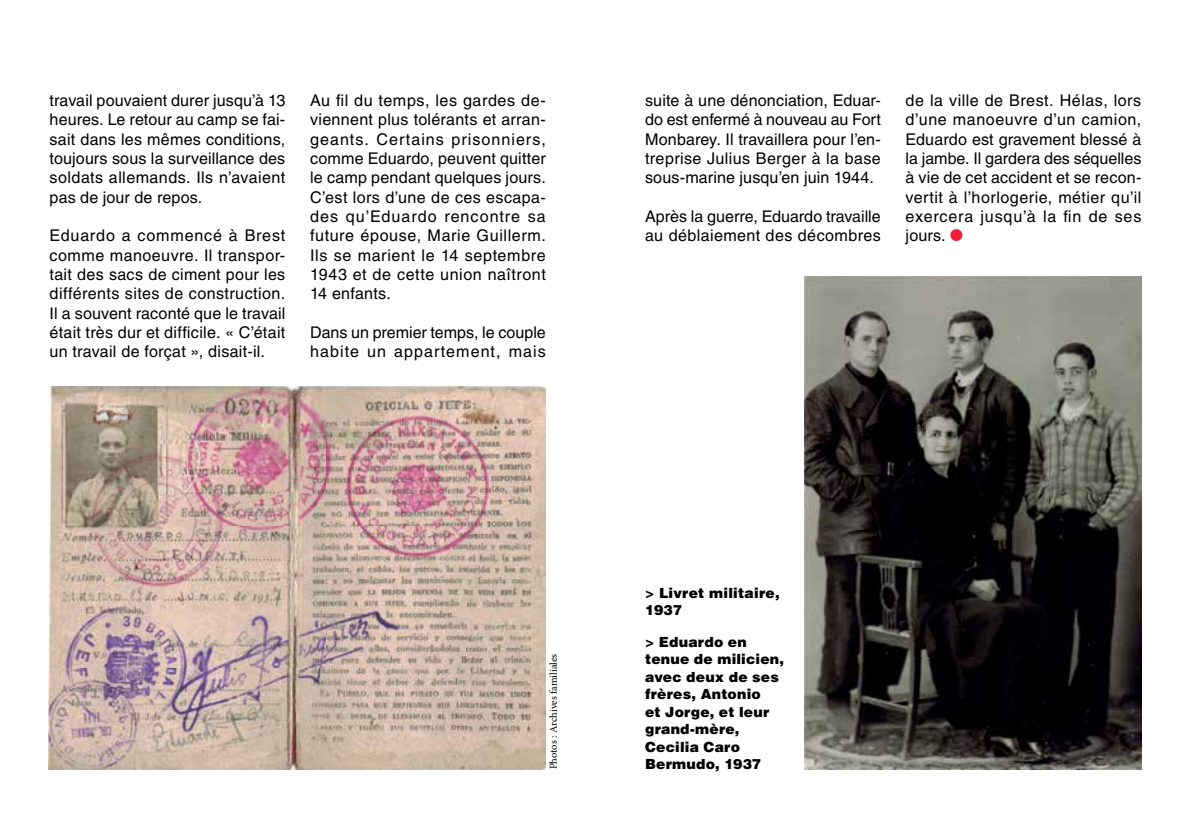
<style>
.page{position:relative;width:1191px;height:819px;background:#fff}
.page>*{position:absolute;margin:0;border:0;box-sizing:border-box;transform-origin:0 0}
.t1{font:16.1px/19.2px "Helvetica LT Std";letter-spacing:.02em;color:#000;text-align:justify}
.t2{font:900 14px/17.5px "Helvetica LT Std";letter-spacing:.015em;color:#000}
.t3{font:10.5px "Minion Pro";color:#000}
.s1{font-family:"Monotype Sorts";color:#ed1a39}
</style>
<div class="page">
<img style="left:49px;top:386px;width:497px;height:383px">
<img style="left:804px;top:276px;width:337px;height:493px">
<p class="t1" style="left:50px;top:91px;width:237px">travail pouvaient durer jusqu’à 13 heures. Le retour au camp se fai&shy;sait dans les mêmes conditions, toujours sous la surveillance des soldats allemands. Ils n’avaient pas de jour de repos.</p>
<p class="t1" style="left:50px;top:226px;width:237px">Eduardo a commencé à Brest comme manoeuvre. Il transpor&shy;tait des sacs de ciment pour les différents sites de construction.<br>Il a souvent raconté que le travail était très dur et difficile. « C’était un travail de forçat », disait-il.</p>
<p class="t1" style="left:310px;top:91px;width:237px">Au fil du temps, les gardes de&shy;viennent plus tolérants et arran&shy;geants. Certains prisonniers, comme Eduardo, peuvent quitter le camp pendant quelques jours.<br>C’est lors d’une de ces escapa&shy;des qu’Eduardo rencontre sa future épouse, Marie Guillerm.<br>Ils se marient le 14 septembre 1943 et de cette union naîtront 14 enfants.</p>
<p class="t1" style="left:310px;top:322px;width:237px">Dans un premier temps, le couple habite un appartement, mais</p>
<p class="t1" style="left:645px;top:91px;width:237px">suite à une dénonciation, Eduar&shy;do est enfermé à nouveau au Fort Monbarey. Il travaillera pour l’en&shy;treprise Julius Berger à la base sous-marine jusqu’en juin 1944.</p>
<p class="t1" style="left:645px;top:206px;width:237px">Après la guerre, Eduardo travaille au déblaiement des décombres</p>
<p class="t1" style="left:905px;top:91px;width:237px">de la ville de Brest. Hélas, lors d’une manoeuvre d’un camion, Eduardo est gravement blessé à la jambe. Il gardera des séquelles à vie de cet accident et se recon&shy;vertit à l’horlogerie, métier qu’il exercera jusqu’à la fin de ses jours. <span class="s1">l</span></p>
<p class="t3" style="left:546px;top:769px;width:117px;rotate:-90deg">Photos : Archives familiales</p>
<p class="t2" style="left:645px;top:583px;width:136px">&gt; Livret militaire,<br>1937</p>
<p class="t2" style="left:645px;top:632px;width:141px">&gt; Eduardo en tenue de milicien, avec deux de ses frères, Antonio<br>et Jorge, et leur grand-mère,<br>Cecilia Caro</p>
<p class="t2" style="left:645px;top:755px;width:118px">Bermudo, 1937</p>
</div>
